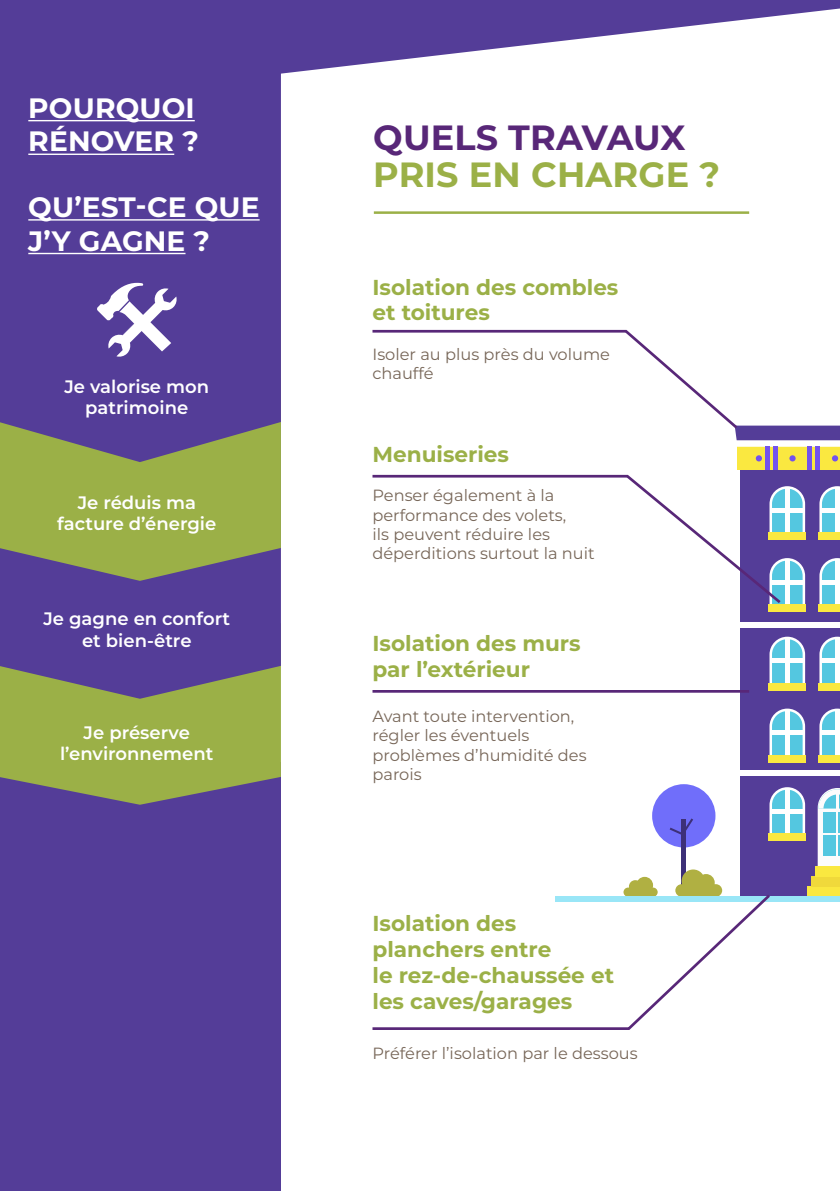
<style>
.page{position:relative;width:840px;height:1191px;background:#fff}
.page>*{position:absolute;margin:0;border:0;box-sizing:border-box;transform-origin:0 0}
.t1{font:700 35px "Montserrat";letter-spacing:.005em;color:#9bb047}
.t2{font:700 35px "Montserrat";letter-spacing:.005em;color:#582778}
.t3{font:700 28px/33.6px "Montserrat";letter-spacing:.005em;color:#fff}
.t4{font:700 21.6px/26px "Montserrat";color:#9bb047}
.t5{font:600 18px/21.6px "Montserrat";color:#fff;text-align:center}
.t6{font:16.2px/19.4px "Montserrat";color:#776658}
</style>
<div class="page">
<div style="left:739px;top:440px;width:100px;height:456px;background:#543d98"></div>
<div style="left:736px;top:447px;width:103px;height:23px;background:#fae840"></div>
<div style="left:806px;top:886px;width:33px;height:10px;background:#fae840"></div>
<div style="left:811px;top:876px;width:28px;height:10px;background:#f0d93b"></div>
<div style="left:815px;top:866px;width:24px;height:10px;background:#fae840"></div>
<svg style="left:817px;top:788px;width:22px;height:78px;background:#a7d5e7"></svg>
<div style="left:736px;top:622px;width:103px;height:5px;background:#fff"></div>
<div style="left:736px;top:770px;width:103px;height:6px;background:#fff"></div>
<svg style="left:783px;top:486px;width:21px;height:46px"></svg>
<hr style="left:785px;top:487px;width:4px;height:48px;background:#fff">
<hr style="left:770px;top:508px;width:34px;height:4px;background:#fff">
<div style="left:768px;top:532px;width:37px;height:8px;background:#fae840"></div>
<svg style="left:819px;top:486px;width:20px;height:46px"></svg>
<hr style="left:835px;top:487px;width:4px;height:48px;background:#fff">
<hr style="left:820px;top:508px;width:19px;height:4px;background:#fff">
<div style="left:817px;top:532px;width:22px;height:8px;background:#fae840"></div>
<svg style="left:783px;top:558px;width:21px;height:46px"></svg>
<hr style="left:785px;top:559px;width:4px;height:47px;background:#fff">
<hr style="left:770px;top:580px;width:34px;height:4px;background:#fff">
<div style="left:768px;top:604px;width:37px;height:7px;background:#fae840"></div>
<svg style="left:819px;top:558px;width:20px;height:46px"></svg>
<hr style="left:835px;top:559px;width:4px;height:47px;background:#fff">
<hr style="left:820px;top:580px;width:19px;height:4px;background:#fff">
<div style="left:817px;top:604px;width:22px;height:7px;background:#fae840"></div>
<svg style="left:769px;top:636px;width:35px;height:47px"></svg>
<hr style="left:785px;top:638px;width:4px;height:47px;background:#fff">
<hr style="left:770px;top:659px;width:34px;height:4px;background:#fff">
<div style="left:768px;top:683px;width:37px;height:7px;background:#fae840"></div>
<svg style="left:819px;top:636px;width:20px;height:47px"></svg>
<hr style="left:835px;top:638px;width:4px;height:47px;background:#fff">
<hr style="left:820px;top:659px;width:19px;height:4px;background:#fff">
<div style="left:817px;top:683px;width:22px;height:7px;background:#fae840"></div>
<svg style="left:769px;top:708px;width:35px;height:47px"></svg>
<hr style="left:785px;top:710px;width:4px;height:47px;background:#fff">
<hr style="left:770px;top:731px;width:34px;height:4px;background:#fff">
<div style="left:768px;top:755px;width:37px;height:7px;background:#fae840"></div>
<svg style="left:819px;top:708px;width:20px;height:47px"></svg>
<hr style="left:835px;top:710px;width:4px;height:47px;background:#fff">
<hr style="left:820px;top:731px;width:19px;height:4px;background:#fff">
<div style="left:817px;top:755px;width:22px;height:7px;background:#fae840"></div>
<svg style="left:769px;top:787px;width:35px;height:46px"></svg>
<hr style="left:785px;top:788px;width:4px;height:47px;background:#fff">
<hr style="left:770px;top:809px;width:34px;height:4px;background:#fff">
<div style="left:768px;top:833px;width:37px;height:7px;background:#fae840"></div>
<div style="left:651px;top:784px;width:64px;height:63px;background:#706efa;border-radius:50%"></div>
<hr style="left:681px;top:819px;width:4px;height:77px;background:#3d3078">
<svg style="left:669px;top:818px;width:23px;height:17px"></svg>
<div style="left:675px;top:884px;width:46px;height:12px;background:#b0b042;border-radius:6px"></div>
<div style="left:697px;top:874px;width:17px;height:17px;background:#b0b042;border-radius:50%"></div>
<div style="left:681px;top:869px;width:23px;height:23px;background:#b0b042;border-radius:50%"></div>
<div style="left:623px;top:887px;width:34px;height:9px;background:#b0b042;border-radius:5px"></div>
<div style="left:628px;top:880px;width:13px;height:12px;background:#b0b042;border-radius:50%"></div>
<div style="left:635px;top:877px;width:17px;height:16px;background:#b0b042;border-radius:50%"></div>
<div style="left:555px;top:896px;width:284px;height:5px;background:#99e6f7"></div>
<div style="left:0;top:763px;width:281px;height:428px;background:#543d98"></div>
<svg style="left:0;top:0;width:839px;height:74px;fill:#543d98"></svg>
<svg style="left:0;top:698px;width:281px;height:106px;background:#92a151"></svg>
<svg style="left:0;top:581px;width:281px;height:117px;background:#5d4c8d"></svg>
<svg style="left:0;top:462px;width:281px;height:119px;background:#91a052"></svg>
<div style="left:0;top:71px;width:281px;height:391px;background:#543d98"></div>
<hr style="left:28px;top:120px;width:167px;height:1px;background:#fff">
<hr style="left:28px;top:154px;width:146px;height:1px;background:#fff">
<hr style="left:28px;top:219px;width:231px;height:2px;background:#fff">
<hr style="left:28px;top:253px;width:157px;height:1px;background:#fff">
<svg style="left:97px;top:282px;width:80px;height:75px"></svg>
<hr style="left:373px;top:211px;width:375px;height:3px;background:#9bb047">
<svg style="left:372px;top:329px;width:467px;height:118px"></svg>
<svg style="left:372px;top:473px;width:411px;height:133px"></svg>
<hr style="left:372px;top:690px;width:376px;height:2px;background:#582778">
<svg style="left:372px;top:892px;width:400px;height:138px"></svg>
<div style="left:764px;top:447px;width:5px;height:23px;background:#7352ed"></div>
<svg style="left:773px;top:447px;width:3px;height:23px"></svg>
<hr style="left:807px;top:447px;width:4px;height:23px;background:#7352ed">
<hr style="left:815px;top:447px;width:4px;height:23px;background:#7352ed">
<svg style="left:789px;top:455px;width:6px;height:6px"></svg>
<svg style="left:832px;top:455px;width:5px;height:6px"></svg>
<svg style="left:755px;top:455px;width:6px;height:6px"></svg>
<h2 class="t3" style="left:28px;top:90px;width:172px">POURQUOI<br>RÉNOVER ?</h2>
<h2 class="t3" style="left:28px;top:189px;width:233px">QU’EST-CE QUE<br>J’Y GAGNE ?</h2>
<p class="t5" style="left:64px;top:374px;width:146px">Je valorise mon patrimoine</p>
<p class="t5" style="left:57px;top:491px;width:160px">Je réduis ma facture d’énergie</p>
<p class="t5" style="left:43px;top:607px;width:188px">Je gagne en confort et bien-être</p>
<p class="t5" style="left:60px;top:720px;width:155px">Je préserve l’environnement</p>
<h1 class="t2" style="left:373px;top:112px;width:314px">QUELS TRAVAUX</h1>
<h1 class="t1" style="left:373px;top:150px;width:348px">PRIS EN CHARGE ?</h1>
<h3 class="t4" style="left:372px;top:273px;width:247px">Isolation des combles et toitures</h3>
<p class="t6" style="left:372px;top:344px;width:239px">Isoler au plus près du volume chauffé</p>
<h3 class="t4" style="left:372px;top:440px;width:138px">Menuiseries</h3>
<p class="t6" style="left:372px;top:485px;width:224px">Penser également à la performance des volets,<br>ils peuvent réduire les déperditions surtout la nuit</p>
<h3 class="t4" style="left:372px;top:629px;width:210px">Isolation des murs par l’extérieur</h3>
<p class="t6" style="left:372px;top:706px;width:215px">Avant toute intervention, régler les éventuels problèmes d’humidité des parois</p>
<h3 class="t4" style="left:372px;top:909px;width:243px">Isolation des planchers entre<br>le rez-de-chaussée et les caves/garages</h3>
<p class="t6" style="left:372px;top:1043px;width:266px">Préférer l’isolation par le dessous</p>
</div>
